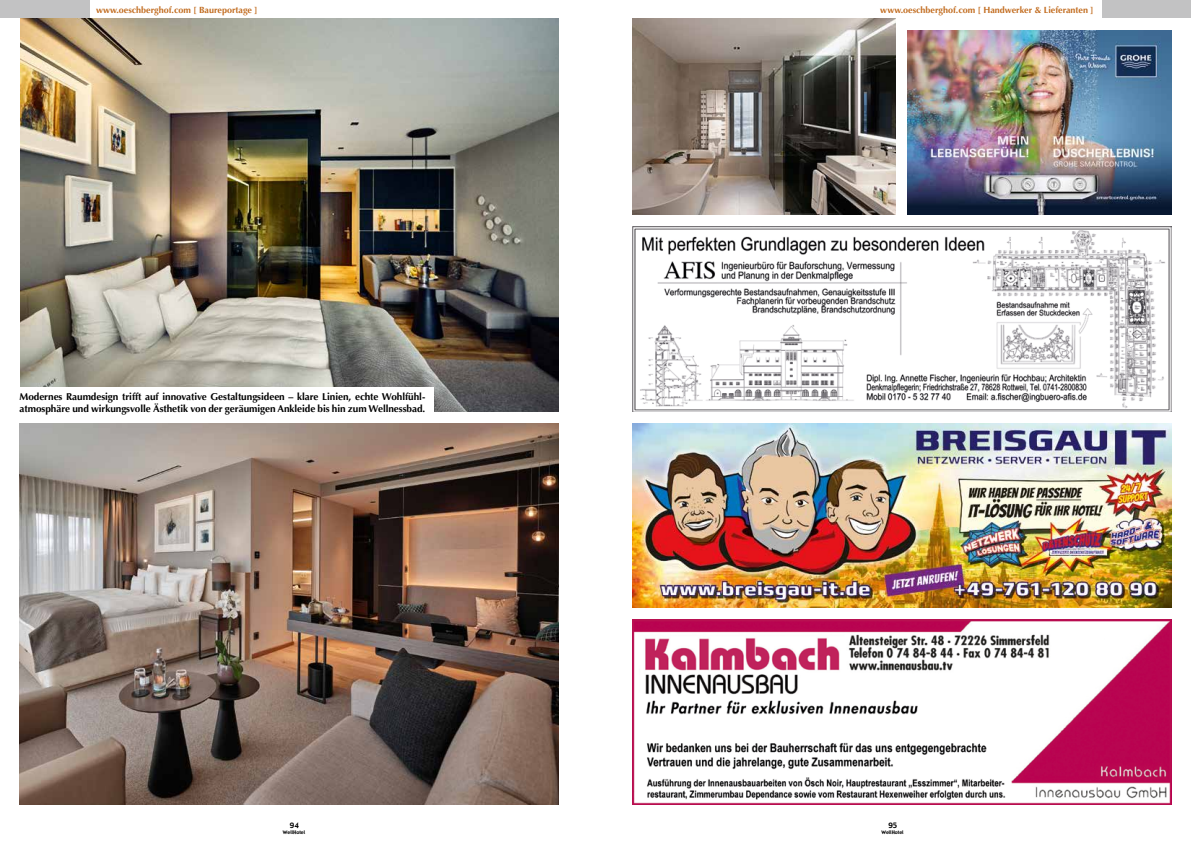
<style>
.page{position:relative;width:1191px;height:842px;background:#fff}
.page>*{position:absolute;margin:0;border:0;box-sizing:border-box;transform-origin:0 0}
.t1{font:700 10px/12px "Optima";letter-spacing:-.005em;color:#000}
.t2{font:700 9px "Optima";color:#c26c1f}
.t3{font:7.3px "Gadget";color:#000}
.t4{font:4.8px "Gadget";color:#000}
</style>
<div class="page">
<img style="left:632px;top:18px;width:264px;height:197px">
<img style="left:20px;top:17px;width:539px;height:395px">
<img style="left:20px;top:424px;width:538px;height:380px">
<div style="left:19px;top:388px;width:415px;height:32px;background:#fff"></div>
<div style="left:0;top:0;width:89px;height:17px;background:#c2c2c3"></div>
<div style="left:1102px;top:0;width:89px;height:17px;background:#c2c2c3"></div>
<img style="left:632px;top:227px;width:539px;height:184px">
<img style="left:632px;top:424px;width:539px;height:184px">
<img style="left:632px;top:620px;width:539px;height:184px">
<img style="left:907px;top:30px;width:264px;height:185px">
<p class="t2" style="left:96px;top:5px;width:163px">www.oeschberghof.com [ Baureportage ]</p>
<p class="t2" style="left:880px;top:5px;width:215px">www.oeschberghof.com [ Handwerker &amp; Lieferanten ]</p>
<p class="t1" style="left:19px;top:390px;width:407px">Modernes Raumdesign trifft auf innovative Gestaltungsideen – klare Linien, echte Wohlfühl&shy;atmosphäre und wirkungsvolle Ästhetik von der geräumigen Ankleide bis hin zum Wellnessbad.</p>
<p class="t3" style="left:290px;top:821px;width:11px">94</p>
<p class="t4" style="left:283px;top:829px;width:24px">WellHotel</p>
<p class="t3" style="left:888px;top:821px;width:11px">95</p>
<p class="t4" style="left:881px;top:829px;width:24px">WellHotel</p>
</div>
